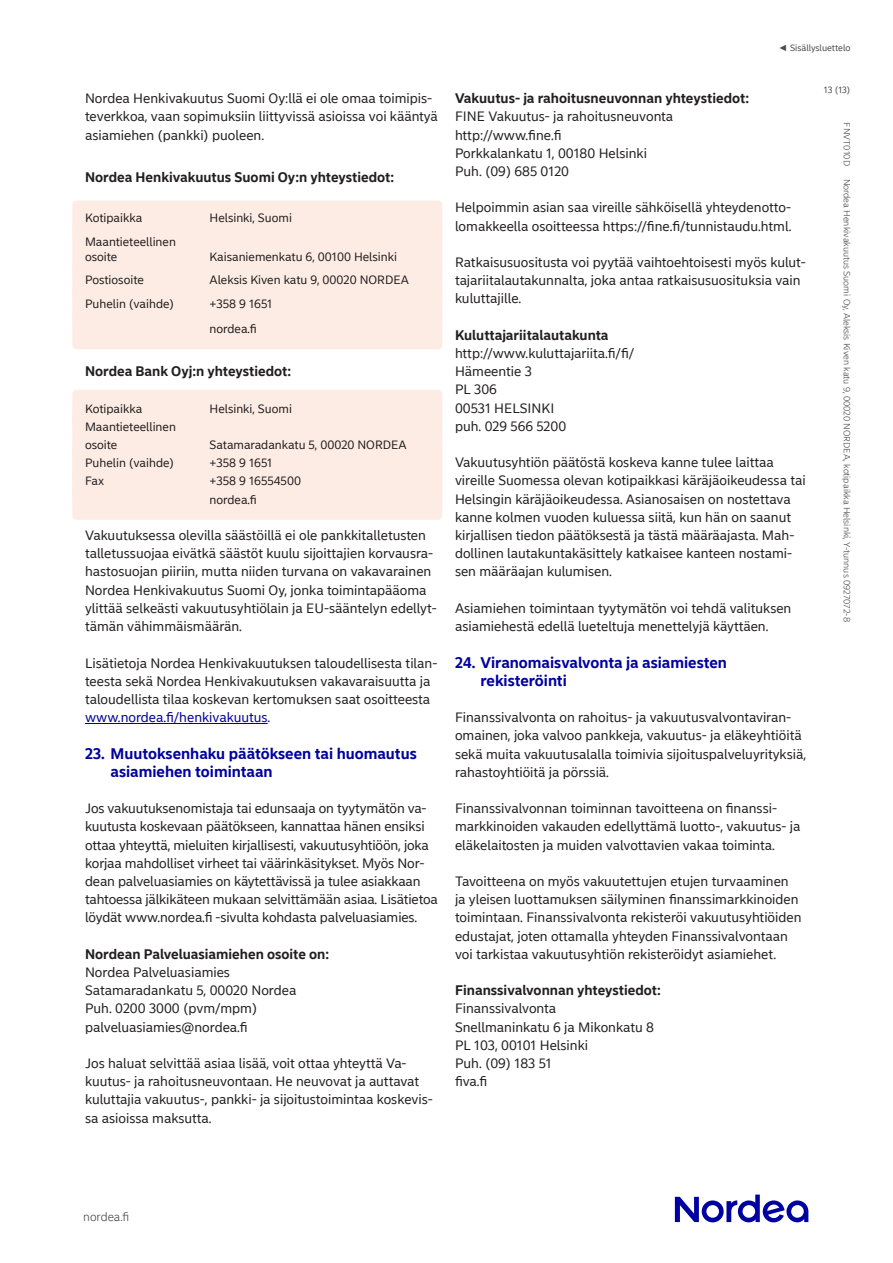
<style>
.page{position:relative;width:893px;height:1263px;background:#fff}
.page>*{position:absolute;margin:0;border:0;box-sizing:border-box;transform-origin:0 0}
.t1{font:700 15px/18.1px "Nordea Sans Small";color:#0000a0}
.t2{font:13.5px/18.1px "Nordea Sans Small";color:#231f20}
.t3{font:700 13.5px "Nordea Sans Small";color:#231f20}
.t4{font:13.5px "Nordea Sans Small";color:#0000a0}
.t5{font:12px/18.1px "Nordea Sans Small";color:#231f20}
.t6{font:300 12px "Nordea Sans Small";color:#4b4c4d}
.t7{font:300 9px "Nordea Sans Small";color:#4b4c4d}
.t8{font:9px "Nordea Sans Small";color:#4b4c4d}
.s1{font-family:"Arial"}
</style>
<div class="page">
<svg style="left:675px;top:1194px;width:133px;height:28px"></svg>
<div style="left:72px;top:201px;width:370px;height:37px;background:#fdece4;border-radius:4px"></div>
<div style="left:72px;top:224px;width:370px;height:53px;background:#fdece4;border-radius:4px"></div>
<div style="left:72px;top:263px;width:370px;height:37px;background:#fdece4;border-radius:4px"></div>
<div style="left:72px;top:286px;width:370px;height:38px;background:#fdece4;border-radius:4px"></div>
<div style="left:72px;top:310px;width:370px;height:39px;background:#fdece4;border-radius:4px"></div>
<div style="left:72px;top:390px;width:370px;height:39px;background:#fdece4;border-radius:4px"></div>
<div style="left:72px;top:409px;width:370px;height:56px;background:#fdece4;border-radius:4px"></div>
<div style="left:72px;top:444px;width:370px;height:39px;background:#fdece4;border-radius:4px"></div>
<div style="left:72px;top:463px;width:370px;height:39px;background:#fdece4;border-radius:4px"></div>
<div style="left:72px;top:481px;width:370px;height:39px;background:#fdece4;border-radius:4px"></div>
<hr style="left:85px;top:723px;width:183px;height:1px;background:#0000a0">
<p class="t2" style="left:85px;top:90px;width:354px">Nordea Henkivakuutus Suomi Oy:llä ei ole omaa toimipis&shy;teverkkoa, vaan sopimuksiin liittyvissä asioissa voi kääntyä asiamiehen (pankki) puoleen.</p>
<p class="t3" style="left:85px;top:169px;width:311px">Nordea Henkivakuutus Suomi Oy:n yhteystiedot:</p>
<p class="t5" style="left:85px;top:209px;width:59px">Kotipaikka</p>
<p class="t5" style="left:210px;top:209px;width:84px">Helsinki, Suomi</p>
<p class="t5" style="left:85px;top:234px;width:92px;line-height:15px">Maantieteellinen osoite</p>
<p class="t5" style="left:210px;top:248px;width:189px">Kaisaniemenkatu 6, 00100 Helsinki</p>
<p class="t5" style="left:85px;top:271px;width:60px">Postiosoite</p>
<p class="t5" style="left:210px;top:271px;width:201px">Aleksis Kiven katu 9, 00020 NORDEA</p>
<p class="t5" style="left:85px;top:295px;width:91px">Puhelin (vaihde)</p>
<p class="t5" style="left:210px;top:291px;width:64px;line-height:25.3px">+358 9 1651 nordea.fi</p>
<p class="t3" style="left:85px;top:363px;width:208px">Nordea Bank Oyj:n yhteystiedot:</p>
<p class="t5" style="left:85px;top:399px;width:59px">Kotipaikka</p>
<p class="t5" style="left:210px;top:399px;width:84px">Helsinki, Suomi</p>
<p class="t5" style="left:85px;top:418px;width:92px">Maantieteellinen osoite</p>
<p class="t5" style="left:210px;top:436px;width:199px">Satamaradankatu 5, 00020 NORDEA</p>
<p class="t5" style="left:85px;top:454px;width:91px">Puhelin (vaihde)</p>
<p class="t5" style="left:210px;top:454px;width:64px">+358 9 1651</p>
<p class="t5" style="left:85px;top:472px;width:21px">Fax</p>
<p class="t5" style="left:210px;top:472px;width:93px">+358 9 16554500 nordea.fi</p>
<p class="t2" style="left:85px;top:526px;width:353px">Vakuutuksessa olevilla säästöillä ei ole pankkitalletusten talletussuojaa eivätkä säästöt kuulu sijoittajien korvausra&shy;hastosuojan piiriin, mutta niiden turvana on vakavarainen Nordea Henkivakuutus Suomi Oy, jonka toimintapääoma ylittää selkeästi vakuutusyhtiölain ja EU-sääntelyn edellyt&shy;tämän vähimmäismäärän.</p>
<p class="t2" style="left:85px;top:654px;width:354px">Lisätietoja Nordea Henkivakuutuksen taloudellisesta tilan&shy;teesta sekä Nordea Henkivakuutuksen vakavaraisuutta ja taloudellista tilaa koskevan kertomuksen saat osoitteesta</p>
<p class="t4" style="left:85px;top:709px;width:187px">www.nordea.fi/henkivakuutus.</p>
<p class="t1" style="left:111px;top:744px;width:308px;text-indent:-26px">23. Muutoksenhaku päätökseen tai huomautus asiamiehen toimintaan</p>
<p class="t2" style="left:85px;top:799px;width:354px">Jos vakuutuksenomistaja tai edunsaaja on tyytymätön va&shy;kuutusta koskevaan päätökseen, kannattaa hänen ensiksi ottaa yhteyttä, mieluiten kirjallisesti, vakuutusyhtiöön, joka korjaa mahdolliset virheet tai väärinkäsitykset. Myös Nor&shy;dean palveluasiamies on käytettävissä ja tulee asiakkaan tahtoessa jälkikäteen mukaan selvittämään asiaa. Lisätietoa löydät www.nordea.fi -sivulta kohdasta palveluasiamies.</p>
<p class="t3" style="left:85px;top:946px;width:246px">Nordean Palveluasiamiehen osoite on:</p>
<p class="t2" style="left:85px;top:963px;width:213px">Nordea Palveluasiamies<br>Satamaradankatu 5, 00020 Nordea<br>Puh. 0200 3000 (pvm/mpm) palveluasiamies@nordea.fi</p>
<p class="t2" style="left:85px;top:1054px;width:349px">Jos haluat selvittää asiaa lisää, voit ottaa yhteyttä Va&shy;kuutus- ja rahoitusneuvontaan. He neuvovat ja auttavat kuluttajia vakuutus-, pankki- ja sijoitustoimintaa koskevis&shy;sa asioissa maksutta.</p>
<p class="t8" style="left:779px;top:43px;width:73px"><span class="s1">◄</span> Sisällysluettelo</p>
<p class="t3" style="left:455px;top:90px;width:296px">Vakuutus- ja rahoitusneuvonnan yhteystiedot:</p>
<p class="t2" style="left:455px;top:108px;width:220px">FINE Vakuutus- ja rahoitusneuvonta http://www.fine.fi<br>Porkkalankatu 1, 00180 Helsinki<br>Puh. (09) 685 0120</p>
<p class="t2" style="left:455px;top:199px;width:338px">Helpoimmin asian saa vireille sähköisellä yhteydenotto&shy;lomakkeella osoitteessa https://fine.fi/tunnistaudu.html.</p>
<p class="t2" style="left:455px;top:253px;width:352px">Ratkaisusuositusta voi pyytää vaihtoehtoisesti myös kulut&shy;tajariitalautakunnalta, joka antaa ratkaisusuosituksia vain kuluttajille.</p>
<p class="t3" style="left:455px;top:327px;width:155px">Kuluttajariitalautakunta</p>
<p class="t2" style="left:455px;top:344px;width:181px">http://www.kuluttajariita.fi/fi/<br>Hämeentie 3<br>PL 306<br>00531 HELSINKI<br>puh. 029 566 5200</p>
<p class="t2" style="left:455px;top:454px;width:352px">Vakuutusyhtiön päätöstä koskeva kanne tulee laittaa vireille Suomessa olevan kotipaikkasi käräjäoikeudessa tai Helsingin käräjäoikeudessa. Asianosaisen on nostettava kanne kolmen vuoden kuluessa siitä, kun hän on saanut kirjallisen tiedon päätöksestä ja tästä määräajasta. Mah&shy;dollinen lautakuntakäsittely katkaisee kanteen nostami&shy;sen määräajan kulumisen.</p>
<p class="t2" style="left:455px;top:599px;width:338px">Asiamiehen toimintaan tyytymätön voi tehdä valituksen asiamiehestä edellä lueteltuja menettelyjä käyttäen.</p>
<p class="t1" style="left:480px;top:653px;width:248px;text-indent:-26px">24. Viranomaisvalvonta ja asiamiesten rekisteröinti</p>
<p class="t2" style="left:455px;top:708px;width:353px">Finanssivalvonta on rahoitus- ja vakuutusvalvontaviran&shy;omainen, joka valvoo pankkeja, vakuutus- ja eläkeyhtiöitä sekä muita vakuutusalalla toimivia sijoituspalveluyrityksiä, rahastoyhtiöitä ja pörssiä.</p>
<p class="t2" style="left:455px;top:799px;width:347px">Finanssivalvonnan toiminnan tavoitteena on finanssi&shy;markkinoiden vakauden edellyttämä luotto-, vakuutus- ja eläkelaitosten ja muiden valvottavien vakaa toiminta.</p>
<p class="t2" style="left:455px;top:872px;width:348px">Tavoitteena on myös vakuutettujen etujen turvaaminen ja yleisen luottamuksen säilyminen finanssimarkkinoiden toimintaan. Finanssivalvonta rekisteröi vakuutusyhtiöiden edustajat, joten ottamalla yhteyden Finanssivalvontaan voi tarkistaa vakuutusyhtiön rekisteröidyt asiamiehet.</p>
<p class="t3" style="left:455px;top:982px;width:207px">Finanssivalvonnan yhteystiedot:</p>
<p class="t2" style="left:455px;top:1000px;width:200px">Finanssivalvonta<br>Snellmaninkatu 6 ja Mikonkatu 8<br>PL 103, 00101 Helsinki<br>Puh. (09) 183 51<br>fiva.fi</p>
<p class="t8" style="left:824px;top:84px;width:28px">13 (13)</p>
<p class="t7" style="left:852px;top:122px;width:45px;rotate:90deg">FNVT010D</p>
<p class="t7" style="left:852px;top:179px;width:445px;rotate:90deg">Nordea Henkivakuutus Suomi Oy, Aleksis Kiven katu 9, 00020 NORDEA, kotipaikka Helsinki, Y-tunnus 0927072-8</p>
<p class="t6" style="left:83px;top:1209px;width:48px">nordea.fi</p>
</div>
